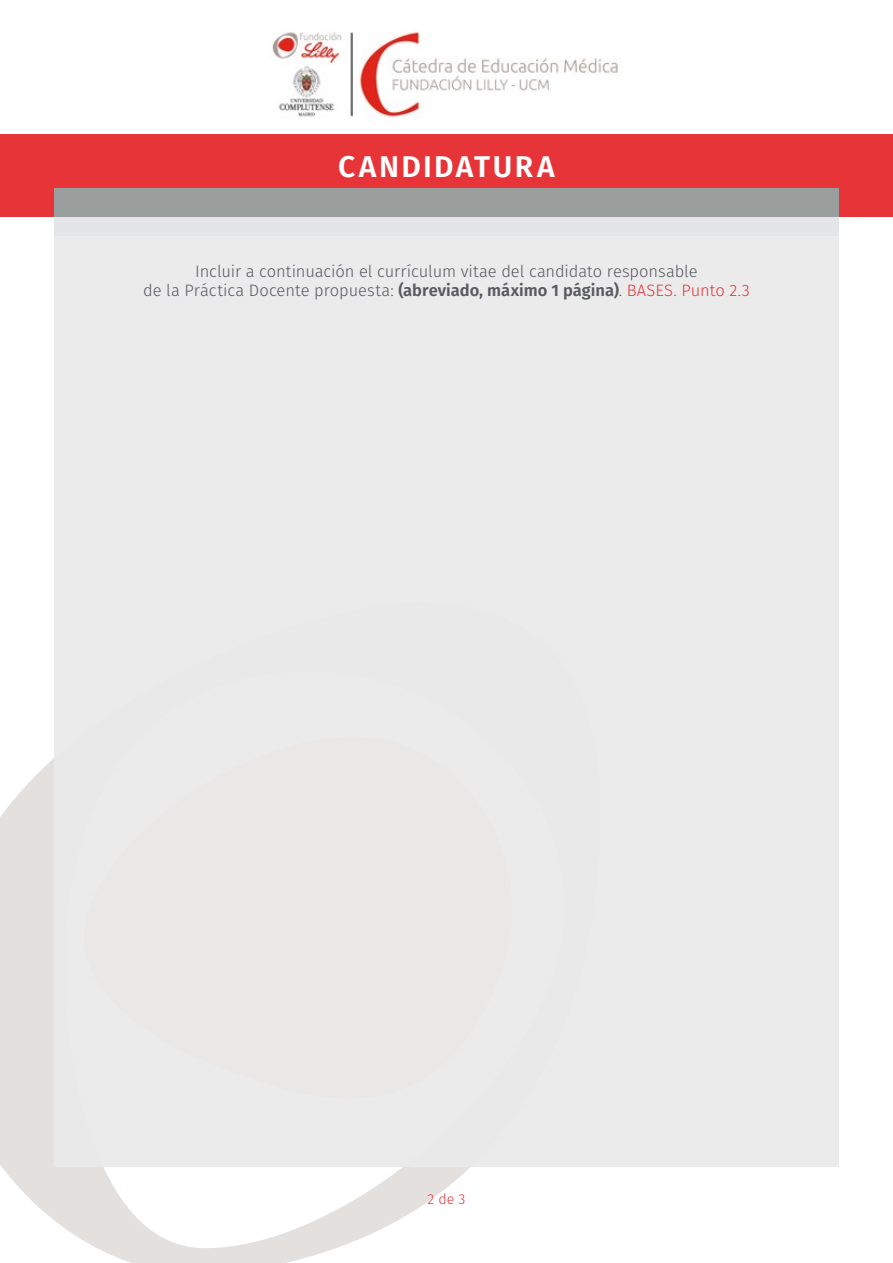
<style>
.page{position:relative;width:893px;height:1263px;background:#fff}
.page>*{position:absolute;margin:0;border:0;box-sizing:border-box;transform-origin:0 0}
.t1{font:600 30px "Fira Sans";letter-spacing:.08em;color:#fff}
.t2{font:300 16.5px/19.8px "Fira Sans";letter-spacing:-.005em;color:#585961;text-align:center}
.t3{font:300 14.25px "Fira Sans";color:#e63439}
.s1{font-weight:600}
.s2{color:#e63439}
</style>
<div class="page">
<svg style="left:0;top:758px;width:602px;height:505px"></svg>
<img style="left:272px;top:32px;width:346px;height:86px">
<div style="left:0;top:134px;width:893px;height:83px;background:#e63439"></div>
<div style="left:54px;top:188px;width:785px;height:48px;background:#9a9e9d"></div>
<div style="left:54px;top:217px;width:785px;height:949px;background:#eaeaeb"></div>
<h1 class="t1" style="left:338px;top:142px;width:218px">CANDIDATURA</h1>
<p class="t2" style="left:143px;top:261px;width:608px">Incluir a continuación el currículum vitae del candidato responsable<br>de la Práctica Docente propuesta: <span class="s1">(abreviado, máximo 1 página)</span>. <span class="s2">BASES. Punto 2.3</span></p>
<p class="t3" style="left:428px;top:1189px;width:39px">2 de 3</p>
</div>
